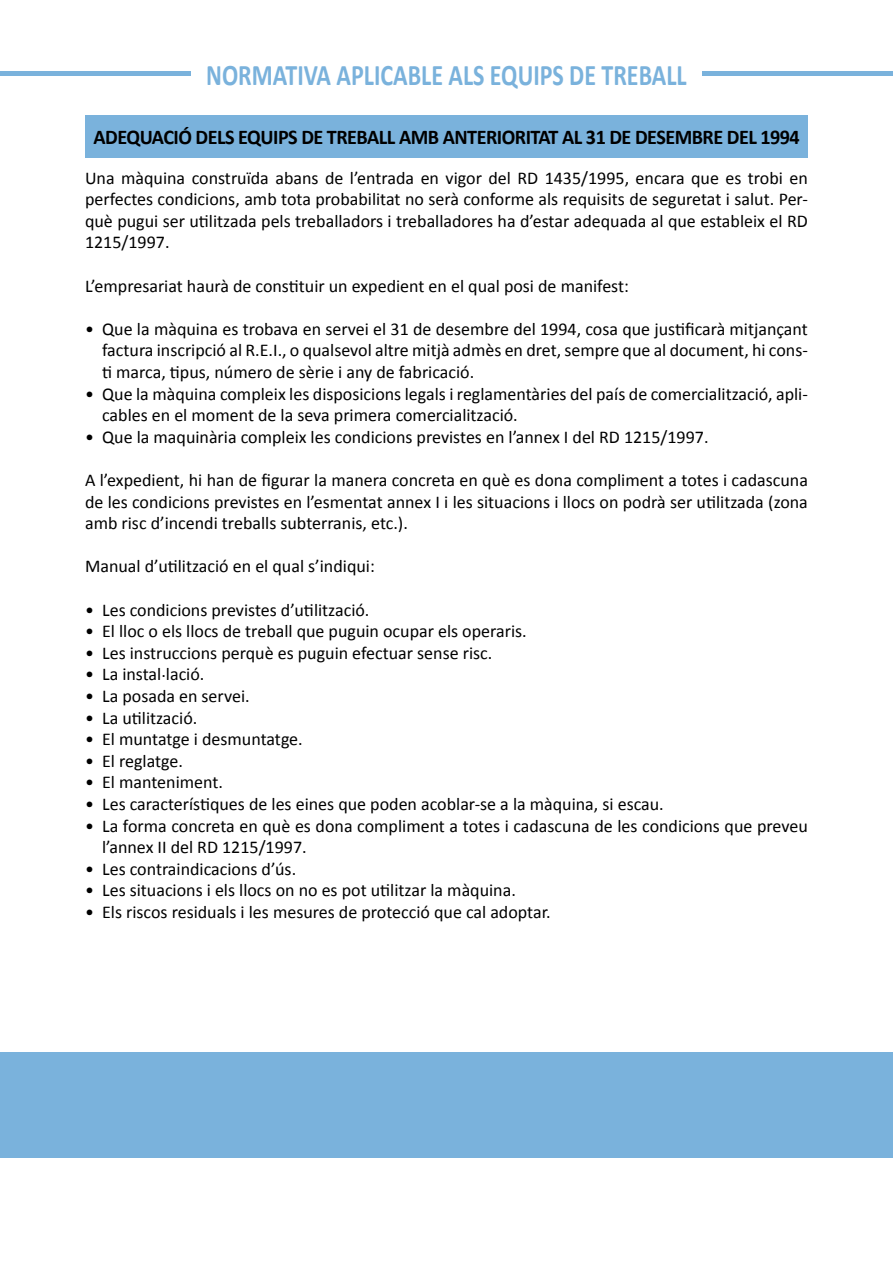
<style>
.page{position:relative;width:893px;height:1263px;background:#fff}
.page>*{position:absolute;margin:0;border:0;box-sizing:border-box;transform-origin:0 0}
.t1{font:700 30px "Calibri";color:#7ab2dc;scale:.8 1}
.t2{font:700 21px "Calibri";letter-spacing:-.025em;color:#000;scale:.96 1}
.t3{font:18px/21.6px "Calibri";color:#000;text-align:justify}
</style>
<div class="page">
<div style="left:0;top:1052px;width:893px;height:106px;background:#7ab2dc"></div>
<div style="left:0;top:71px;width:893px;height:5px;background:#7ab2dc"></div>
<div style="left:191px;top:42px;width:511px;height:63px;background:#fff"></div>
<div style="left:85px;top:115px;width:723px;height:42px;background:#7ab2dc"></div>
<h1 class="t1" style="left:206px;top:56px;width:602px">NORMATIVA APLICABLE ALS EQUIPS DE TREBALL</h1>
<p class="t2" style="left:94px;top:124px;width:737px">ADEQUACIÓ DELS EQUIPS DE TREBALL AMB ANTERIORITAT AL 31 DE DESEMBRE DEL 1994</p>
<p class="t3" style="left:85px;top:167px;width:724px">Una màquina construïda abans de l’entrada en vigor del RD 1435/1995, encara que es trobi en perfectes condicions, amb tota probabilitat no serà conforme als requisits de seguretat i salut. Per&shy;què pugui ser utilitzada pels treballadors i treballadores ha d’estar adequada al que estableix el RD 1215/1997.</p>
<p class="t3" style="left:85px;top:275px;width:545px">L’empresariat haurà de constituir un expedient en el qual posi de manifest:</p>
<p class="t3" style="left:102px;top:318px;width:707px;text-indent:-17px">• Que la màquina es trobava en servei el 31 de desembre del 1994, cosa que justificarà mitjançant factura inscripció al R.E.I., o qualsevol altre mitjà admès en dret, sempre que al document, hi cons&shy;ti marca, tipus, número de sèrie i any de fabricació.</p>
<p class="t3" style="left:102px;top:383px;width:707px;text-indent:-17px">• Que la màquina compleix les disposicions legals i reglamentàries del país de comercialització, apli&shy;cables en el moment de la seva primera comercialització.</p>
<p class="t3" style="left:85px;top:426px;width:625px">• Que la maquinària compleix les condicions previstes en l’annex I del RD 1215/1997.</p>
<p class="t3" style="left:85px;top:469px;width:724px">A l’expedient, hi han de figurar la manera concreta en què es dona compliment a totes i cadascuna de les condicions previstes en l’esmentat annex I i les situacions i llocs on podrà ser utilitzada (zona amb risc d’incendi treballs subterranis, etc.).</p>
<p class="t3" style="left:85px;top:556px;width:291px">Manual d’utilització en el qual s’indiqui:</p>
<p class="t3" style="left:85px;top:599px;width:286px">• Les condicions previstes d’utilització.</p>
<p class="t3" style="left:85px;top:620px;width:443px">• El lloc o els llocs de treball que puguin ocupar els operaris.</p>
<p class="t3" style="left:85px;top:642px;width:409px">• Les instruccions perquè es puguin efectuar sense risc.</p>
<p class="t3" style="left:85px;top:664px;width:121px">• La instal.lació.</p>
<p class="t3" style="left:85px;top:685px;width:166px">• La posada en servei.</p>
<p class="t3" style="left:85px;top:707px;width:114px">• La utilització.</p>
<p class="t3" style="left:85px;top:728px;width:219px">• El muntatge i desmuntatge.</p>
<p class="t3" style="left:85px;top:750px;width:99px">• El reglatge.</p>
<p class="t3" style="left:85px;top:772px;width:139px">• El manteniment.</p>
<p class="t3" style="left:85px;top:793px;width:580px">• Les característiques de les eines que poden acoblar-se a la màquina, si escau.</p>
<p class="t3" style="left:102px;top:815px;width:707px;text-indent:-17px">• La forma concreta en què es dona compliment a totes i cadascuna de les condicions que preveu l’annex II del RD 1215/1997.</p>
<p class="t3" style="left:85px;top:858px;width:213px">• Les contraindicacions d’ús.</p>
<p class="t3" style="left:85px;top:880px;width:432px">• Les situacions i els llocs on no es pot utilitzar la màquina.</p>
<p class="t3" style="left:85px;top:901px;width:467px">• Els riscos residuals i les mesures de protecció que cal adoptar.</p>
</div>
